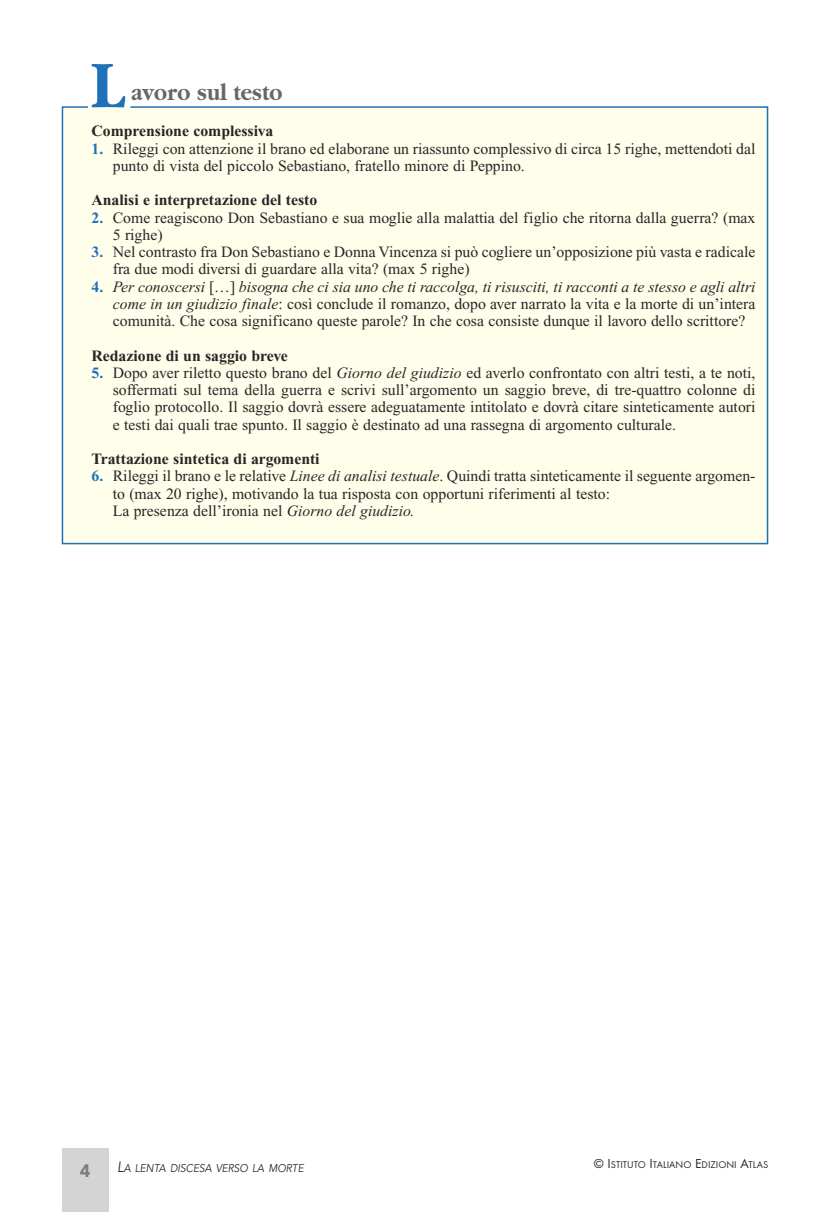
<style>
.page{position:relative;width:830px;height:1212px;background:#fff}
.page>*{position:absolute;margin:0;border:0;box-sizing:border-box;transform-origin:0 0}
.t1{font:700 69.15px "Garamond";color:#1f71b9;scale:.9 1}
.t2{font:700 24px "Garamond";color:#686768;scale:.9 1}
.t3{font:900 18px "Avenir";color:#7d7d7d}
.t4{font:15.75px/17.2px "Times New Roman";color:#272627}
.t5{font:700 15.75px "Times New Roman";color:#272627}
.t6{font:italic 11.25px "Avenir";color:#272627;scale:.9 1}
.t7{font:10.2px "Futura T";color:#272627}
.s1{font-weight:700;color:#1f71b9}
.s2{font-style:italic}
.s3{font-size:15px}
.s4{font-size:13.5px}
</style>
<div class="page">
<div style="left:61px;top:106px;width:707px;height:439px;background:#fffeea"></div>
<div style="left:62px;top:1148px;width:46px;height:64px;background:#d4d4d4"></div>
<h1 class="t1" style="left:91px;top:43px;width:39px">L</h1>
<h2 class="t2" style="left:131px;top:78px;width:169px">avoro sul testo</h2>
<p class="t5" style="left:91px;top:126px;width:183px">Comprensione complessiva</p>
<p class="t4" style="left:113px;top:141px;width:644px;text-indent:-21px"><span class="s1">1.</span> Rileggi con attenzione il brano ed elaborane un riassunto complessivo di circa 15 righe, mettendoti dal punto di vista del piccolo Sebastiano, fratello minore di Peppino.</p>
<p class="t5" style="left:91px;top:195px;width:227px">Analisi e interpretazione del testo</p>
<p class="t4" style="left:113px;top:210px;width:644px;text-indent:-21px"><span class="s1">2.</span> Come reagiscono Don Sebastiano e sua moglie alla malattia del figlio che ritorna dalla guerra? (max<br>5 righe)</p>
<p class="t4" style="left:113px;top:245px;width:644px;text-indent:-21px"><span class="s1">3.</span> Nel contrasto fra Don Sebastiano e Donna Vincenza si può cogliere un’opposizione più vasta e radicale fra due modi diversi di guardare alla vita? (max 5 righe)</p>
<p class="t4" style="left:113px;top:279px;width:644px;text-align:justify;text-indent:-21px"><span class="s1">4.</span> <span class="s2">Per conoscersi</span> […] <span class="s2">bisogna che ci sia uno che ti raccolga, ti risusciti, ti racconti a te stesso e agli altri come in un giudizio finale</span>: così conclude il romanzo, dopo aver narrato la vita e la morte di un’intera comunità. Che cosa significano queste parole? In che cosa consiste dunque il lavoro dello scrittore?</p>
<p class="t5" style="left:91px;top:350px;width:198px">Redazione di un saggio breve</p>
<p class="t4" style="left:113px;top:365px;width:644px;text-align:justify;text-indent:-21px"><span class="s1">5.</span> Dopo aver riletto questo brano del <span class="s2">Giorno del giudizio</span> ed averlo confrontato con altri testi, a te noti, soffermati sul tema della guerra e scrivi sull’argomento un saggio breve, di tre-quattro colonne di foglio protocollo. Il saggio dovrà essere adeguatamente intitolato e dovrà citare sinteticamente autori e testi dai quali trae spunto. Il saggio è destinato ad una rassegna di argomento culturale.</p>
<p class="t5" style="left:91px;top:454px;width:229px">Trattazione sintetica di argomenti</p>
<p class="t4" style="left:113px;top:469px;width:644px;text-indent:-21px"><span class="s1">6.</span> Rileggi il brano e le relative <span class="s2">Linee di analisi testuale</span>. Quindi tratta sinteticamente il seguente argomen&shy;to (max 20 righe), motivando la tua risposta con opportuni riferimenti al testo:<br>La presenza dell’ironia nel <span class="s2">Giorno del giudizio.</span></p>
<p class="t3" style="left:80px;top:1159px;width:12px">4</p>
<p class="t6" style="left:117px;top:1160px;width:209px"><span class="s3">L</span>A LENTA DISCESA VERSO LA MORTE</p>
<p class="t7" style="left:593px;top:1158px;width:176px"><span class="s4">© I</span>STITUTO <span class="s4">I</span>TALIANO <span class="s4">E</span>DIZIONI <span class="s4">A</span>TLAS</p>
</div>
